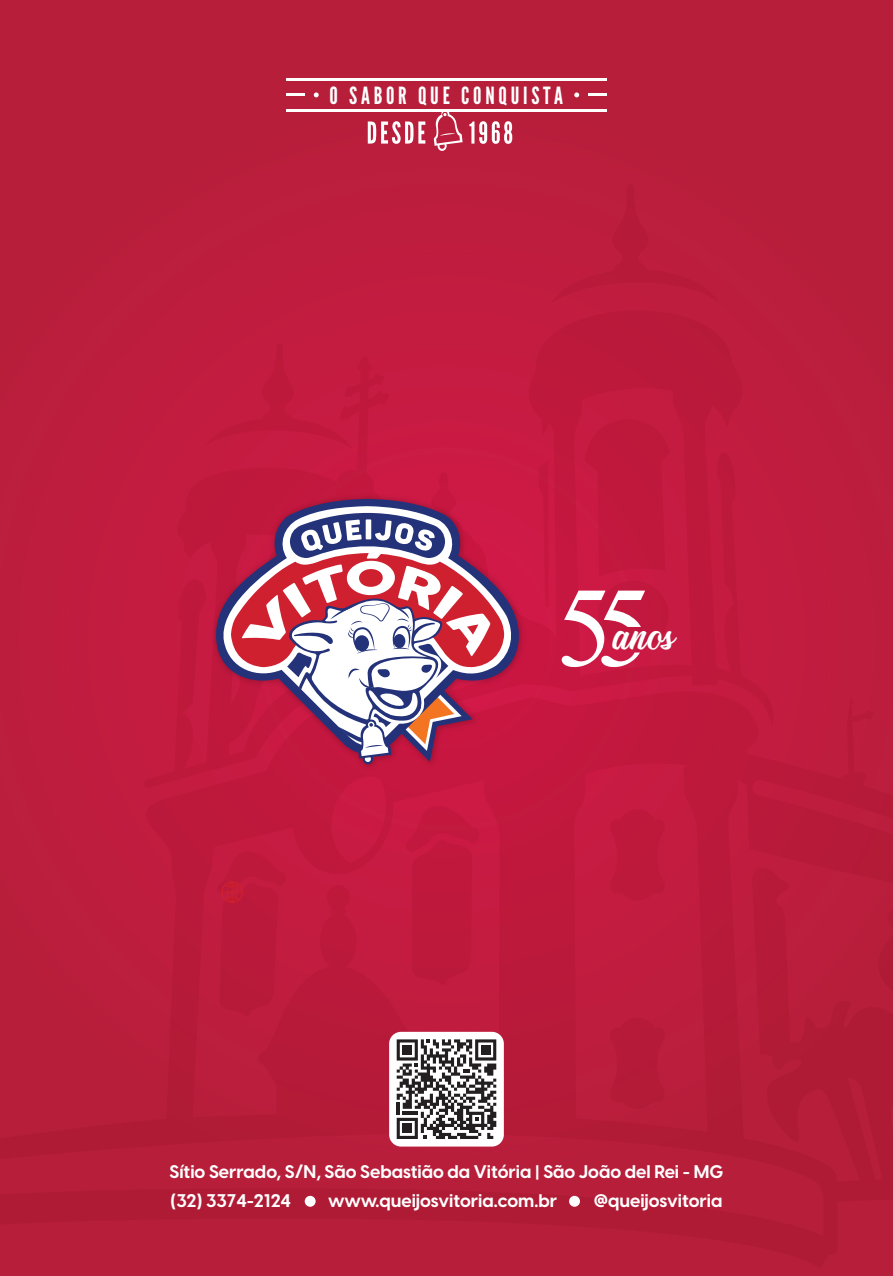
<style>
.page{position:relative;width:893px;height:1276px;background:#ba1e3c}
.page>*{position:absolute;margin:0;border:0;box-sizing:border-box;transform-origin:0 0}
.t1{font:48.15px "Michland";color:#fff}
.t2{font:23.7px "League Gothic";letter-spacing:.16em;color:#fff}
.t3{font:700 18px/28.5px "Visby CF";color:#fff}
</style>
<div class="page">
<svg style="left:129px;top:662px;width:764px;height:450px;background:#bd1b3c"></svg>
<svg style="left:482px;top:714px;width:262px;height:398px;background:#be1a3c"></svg>
<svg style="left:523px;top:289px;width:224px;height:397px;background:#c0193d"></svg>
<div style="left:550px;top:184px;width:168px;height:120px;background:#bc1d3d"></div>
<div style="left:504px;top:468px;width:57px;height:285px;background:#c81741"></div>
<div style="left:0;top:1112px;width:751px;height:74px;background:#b61e3a"></div>
<div style="left:0;top:1186px;width:837px;height:82px;background:#b61e3a"></div>
<div style="left:610px;top:1017px;width:55px;height:92px;background:#b51b38"></div>
<div style="left:610px;top:809px;width:55px;height:91px;background:#be193b"></div>
<div style="left:598px;top:580px;width:71px;height:70px;background:#c2183d;border-radius:50%"></div>
<svg style="left:585px;top:405px;width:85px;height:172px;background:#c2183e"></svg>
<div style="left:716px;top:439px;width:25px;height:240px;background:#c21b40"></div>
<div style="left:538px;top:461px;width:11px;height:147px;background:#ca1943"></div>
<div style="left:751px;top:859px;width:142px;height:342px;background:#b61d3a"></div>
<svg style="left:433px;top:111px;width:30px;height:40px"></svg>
<svg style="left:368px;top:121px;width:57px;height:23px"></svg>
<svg style="left:469px;top:121px;width:43px;height:23px"></svg>
<hr style="left:286px;top:79px;width:321px;height:2px;background:#fff">
<hr style="left:286px;top:109px;width:321px;height:2px;background:#fff">
<svg style="left:286px;top:94px;width:19px;height:2px"></svg>
<svg style="left:314px;top:92px;width:5px;height:5px"></svg>
<svg style="left:588px;top:94px;width:19px;height:2px"></svg>
<svg style="left:574px;top:92px;width:5px;height:5px"></svg>
<div style="left:208px;top:490px;width:321px;height:284px;background:#c81741"></div>
<svg style="left:504px;top:499px;width:19px;height:255px;background:#c11845"></svg>
<svg style="left:504px;top:506px;width:11px;height:243px;background:#b32e5b"></svg>
<svg style="left:174px;top:342px;width:330px;height:431px"></svg>
<svg style="left:562px;top:590px;width:83px;height:77px"></svg>
<div style="left:389px;top:1032px;width:115px;height:114px;background:#fff;border-radius:12px"></div>
<svg style="left:216px;top:804px;width:280px;height:335px;background:#b92947"></svg>
<div style="left:403px;top:1045px;width:9px;height:9px;background:#231f20"></div>
<div style="left:481px;top:1045px;width:9px;height:9px;background:#231f20"></div>
<div style="left:403px;top:1124px;width:9px;height:9px;background:#231f20"></div>
<div style="left:305px;top:1195px;width:11px;height:11px;background:#fff;border-radius:50%"></div>
<div style="left:569px;top:1195px;width:11px;height:11px;background:#fff;border-radius:50%"></div>
<h2 class="t2" style="left:330px;top:81px;width:235px">O SABOR QUE CONQUISTA</h2>
<h1 class="t1" style="left:614px;top:614px;width:63px">anos</h1>
<p class="t3" style="left:170px;top:1156px;width:555px">Sítio Serrado, S/N, São Sebastião da Vitória | São João del Rei - MG (32) 3374-2124</p>
<p class="t3" style="left:328px;top:1185px;width:230px">www.queijosvitoria.com.br</p>
<p class="t3" style="left:594px;top:1185px;width:130px">@queijosvitoria</p>
</div>
